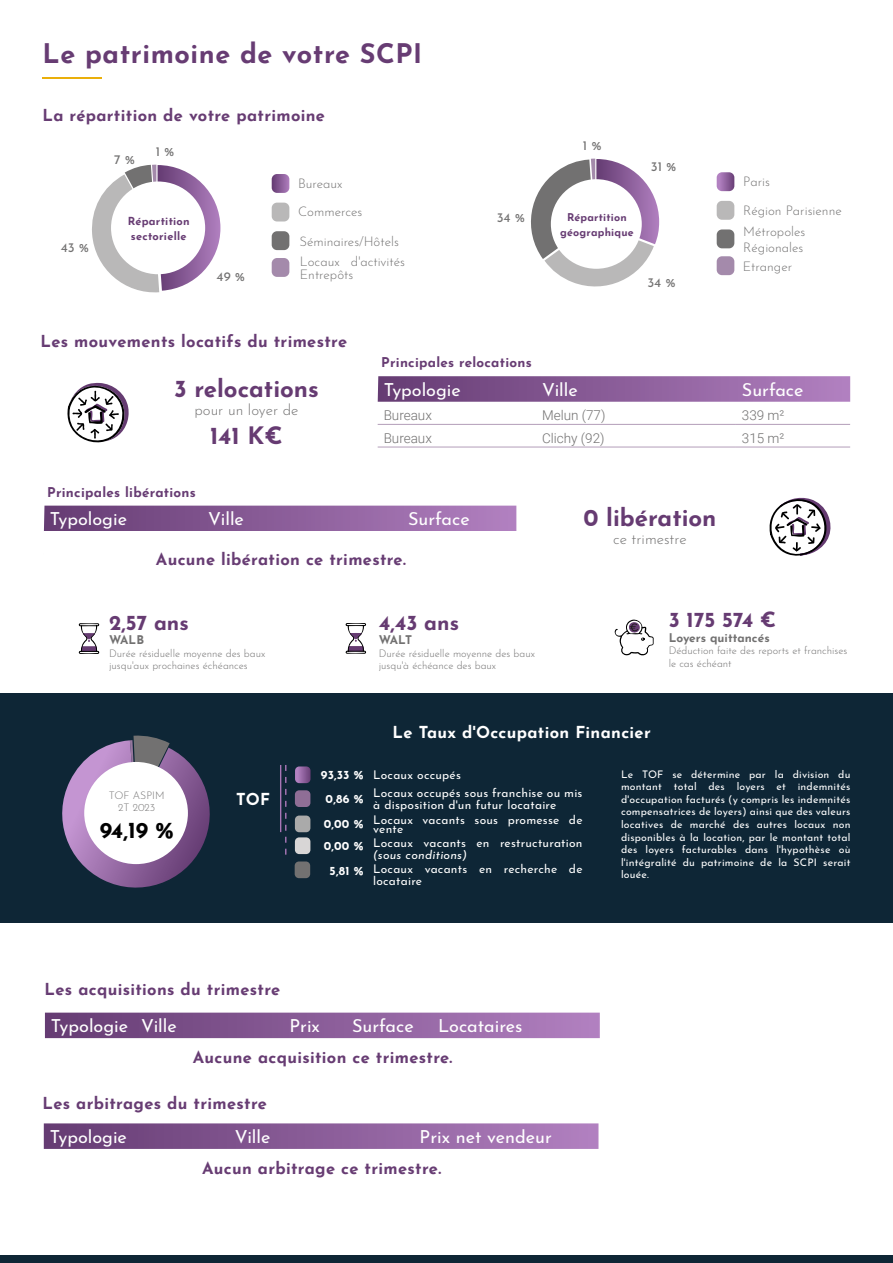
<style>
.page{position:relative;width:893px;height:1263px;background:#fff}
.page>*{position:absolute;margin:0;border:0;box-sizing:border-box;transform-origin:0 0}
.t1{font:700 27px "Josefin Sans";letter-spacing:.02em;color:#673c73}
.t2{font:700 24px "Josefin Sans";color:#663b72}
.t3{font:700 22.5px "Josefin Sans";color:#000}
.t4{font:700 21px "Josefin Sans";color:#663b72}
.t5{font:18px "Josefin Sans";color:#fff}
.t6{font:700 16.5px "Josefin Sans";letter-spacing:.02em;color:#673c73}
.t7{font:700 16.5px "Josefin Sans";letter-spacing:.02em;color:#fff}
.t8{font:300 15px "Josefin Sans";color:#727171}
.t9{font:700 13.5px "Josefin Sans";letter-spacing:.02em;color:#673c73}
.t10{font:300 13.5px "Roboto";color:#727171}
.t11{font:300 13.5px "Roboto";color:#000}
.t12{font:300 13.2px/12.8px "Josefin Sans";color:#727171}
.t13{font:13.2px "Josefin Sans";color:#727171}
.t14{font:12px/11.6px "Josefin Sans";letter-spacing:.02em;color:#fff}
.t15{font:700 12px "Josefin Sans";color:#727171}
.t16{font:700 12px "Josefin Sans";color:#fff}
.t17{font:700 11.1px/15.5px "Josefin Sans";letter-spacing:.02em;color:#673c73}
.t18{font:700 10.65px/14.9px "Josefin Sans";letter-spacing:.02em;color:#673c73;text-align:center}
.t19{font:10.5px/12.6px "Josefin Sans";letter-spacing:.02em;color:#fff;text-align:justify}
.t20{font:300 10.5px/12.6px "Josefin Sans";color:#727171}
.s1{font-weight:700}
.s2{font-style:italic}
</style>
<div class="page">
<div style="left:0;top:693px;width:893px;height:229px;background:#0e2636"></div>
<svg style="left:92px;top:165px;width:128px;height:127px"></svg>
<svg style="left:272px;top:174px;width:17px;height:19px"></svg>
<div style="left:272px;top:203px;width:17px;height:18px;background:#b9b8b8;border-radius:5px"></div>
<div style="left:272px;top:231px;width:17px;height:19px;background:#727171;border-radius:5px"></div>
<div style="left:272px;top:258px;width:17px;height:19px;background:#a48aab;border-radius:5px"></div>
<div style="left:111px;top:181px;width:94px;height:93px;background:#fff;border-radius:50%"></div>
<svg style="left:531px;top:159px;width:128px;height:128px"></svg>
<svg style="left:717px;top:172px;width:17px;height:19px"></svg>
<div style="left:717px;top:201px;width:17px;height:19px;background:#b9b8b8;border-radius:5px"></div>
<div style="left:717px;top:229px;width:17px;height:19px;background:#727171;border-radius:5px"></div>
<div style="left:717px;top:256px;width:17px;height:19px;background:#a48aab;border-radius:5px"></div>
<div style="left:551px;top:179px;width:91px;height:90px;background:#fff;border-radius:50%"></div>
<hr style="left:43px;top:78px;width:59px;height:1px;background:#eaaf0a">
<svg style="left:44px;top:1123px;width:554px;height:26px;background:#8d609b"></svg>
<svg style="left:45px;top:1013px;width:555px;height:25px;background:#8a5d99"></svg>
<svg style="left:378px;top:376px;width:472px;height:26px;background:#8d609b"></svg>
<hr style="left:378px;top:424px;width:158px;height:1px;background:#b39db9">
<hr style="left:378px;top:447px;width:158px;height:1px;background:#b39db9">
<hr style="left:536px;top:424px;width:200px;height:1px;background:#b39db9">
<hr style="left:736px;top:424px;width:114px;height:1px;background:#b39db9">
<hr style="left:536px;top:447px;width:200px;height:1px;background:#b39db9">
<hr style="left:736px;top:447px;width:114px;height:1px;background:#b39db9">
<svg style="left:44px;top:506px;width:472px;height:25px;background:#8a5d99"></svg>
<hr style="left:44px;top:553px;width:158px;height:1px;background:#b39db9">
<svg style="left:62px;top:735px;width:148px;height:153px"></svg>
<div style="left:84px;top:762px;width:104px;height:102px;background:#fff;border-radius:50%"></div>
<svg style="left:295px;top:766px;width:16px;height:17px"></svg>
<div style="left:295px;top:790px;width:15px;height:17px;background:#8f6e96;border-radius:4px"></div>
<div style="left:295px;top:815px;width:15px;height:17px;background:#aaa;border-radius:4px"></div>
<div style="left:295px;top:837px;width:15px;height:17px;background:#d8d6d6;border-radius:4px"></div>
<div style="left:295px;top:861px;width:15px;height:17px;background:#727171;border-radius:4px"></div>
<hr style="left:280px;top:765px;width:1px;height:67px;background:#fff">
<svg style="left:285px;top:765px;width:2px;height:90px"></svg>
<svg style="left:770px;top:498px;width:60px;height:58px"></svg>
<svg style="left:68px;top:383px;width:61px;height:59px"></svg>
<svg style="left:615px;top:620px;width:39px;height:35px"></svg>
<svg style="left:79px;top:623px;width:20px;height:31px"></svg>
<svg style="left:346px;top:623px;width:20px;height:31px"></svg>
<div style="left:0;top:1256px;width:893px;height:7px;background:#0e2635"></div>
<div style="left:45px;top:532px;width:472px;height:54px;background:#fff"></div>
<h1 class="t1" style="left:43px;top:29px;width:381px">Le patrimoine de votre SCPI</h1>
<h3 class="t6" style="left:43px;top:101px;width:284px">La répartition de votre patrimoine</h3>
<p class="t13" style="left:61px;top:237px;width:30px">43 %</p>
<p class="t13" style="left:114px;top:148px;width:22px">7 %</p>
<p class="t13" style="left:156px;top:141px;width:20px">1 %</p>
<p class="t17" style="left:128px;top:211px;width:63px">Répartition sectorielle</p>
<p class="t13" style="left:217px;top:266px;width:30px">49 %</p>
<p class="t12" style="left:298px;top:176px;width:46px">Bureaux</p>
<p class="t12" style="left:298px;top:204px;width:66px">Commerces</p>
<p class="t12" style="left:300px;top:254px;width:107px">Locaux d'activités<br>Entrepôts</p>
<p class="t12" style="left:299px;top:233px;width:101px">Séminaires/Hôtels</p>
<h3 class="t6" style="left:40px;top:326px;width:308px">Les mouvements locatifs du trimestre</h3>
<p class="t13" style="left:497px;top:206px;width:30px">34 %</p>
<p class="t9" style="left:381px;top:350px;width:152px">Principales relocations</p>
<p class="t13" style="left:583px;top:134px;width:20px">1 %</p>
<p class="t13" style="left:651px;top:155px;width:27px">31 %</p>
<p class="t18" style="left:560px;top:208px;width:75px">Répartition géographique</p>
<p class="t13" style="left:647px;top:271px;width:30px">34 %</p>
<p class="t12" style="left:743px;top:174px;width:28px">Paris</p>
<p class="t12" style="left:743px;top:202px;width:100px">Région Parisienne</p>
<p class="t12" style="left:743px;top:223px;width:64px;line-height:15.5px">Métropoles<br>Régionales</p>
<p class="t12" style="left:743px;top:258px;width:51px">Etranger</p>
<h2 class="t2" style="left:174px;top:368px;width:146px">3 relocations</h2>
<h3 class="t8" style="left:194px;top:398px;width:106px">pour un loyer de</h3>
<h2 class="t2" style="left:210px;top:414px;width:74px">141 K€</h2>
<p class="t9" style="left:47px;top:480px;width:150px">Principales libérations</p>
<h3 class="t5" style="left:384px;top:374px;width:79px">Typologie</h3>
<h3 class="t5" style="left:542px;top:374px;width:37px">Ville</h3>
<h3 class="t5" style="left:742px;top:374px;width:63px">Surface</h3>
<p class="t10" style="left:384px;top:406px;width:50px">Bureaux</p>
<p class="t10" style="left:542px;top:406px;width:65px">Melun (77)</p>
<p class="t10" style="left:742px;top:406px;width:44px">339 m²</p>
<p class="t10" style="left:384px;top:428px;width:50px">Bureaux</p>
<p class="t10" style="left:542px;top:428px;width:64px">Clichy (92)</p>
<p class="t10" style="left:742px;top:428px;width:44px">315 m²</p>
<h3 class="t5" style="left:50px;top:504px;width:79px">Typologie</h3>
<h3 class="t5" style="left:208px;top:504px;width:37px">Ville</h3>
<h3 class="t5" style="left:408px;top:504px;width:63px">Surface</h3>
<h3 class="t6" style="left:156px;top:544px;width:252px">Aucune libération ce trimestre.</h3>
<h3 class="t4" style="left:109px;top:604px;width:81px">2,57 ans</h3>
<p class="t15" style="left:109px;top:629px;width:36px">WALB</p>
<p class="t20" style="left:109px;top:646px;width:158px">Durée résiduelle moyenne des baux jusqu'aux prochaines échéances</p>
<h3 class="t4" style="left:379px;top:604px;width:82px">4,43 ans</h3>
<p class="t15" style="left:379px;top:629px;width:35px">WALT</p>
<p class="t20" style="left:379px;top:646px;width:158px">Durée résiduelle moyenne des baux jusqu'à échéance des baux</p>
<h2 class="t2" style="left:583px;top:496px;width:135px">0 libération</h2>
<h3 class="t8" style="left:613px;top:527px;width:75px">ce trimestre</h3>
<h3 class="t4" style="left:669px;top:601px;width:109px">3 175 574 €</h3>
<p class="t15" style="left:669px;top:627px;width:103px">Loyers quittancés</p>
<p class="t20" style="left:669px;top:643px;width:180px">Déduction faite des reports et franchises le cas échéant</p>
<p class="t20" style="left:109px;top:787px;width:57px;text-align:center">TOF ASPIM<br>2T 2023</p>
<h3 class="t3" style="left:100px;top:810px;width:75px">94,19 %</h3>
<h3 class="t7" style="left:236px;top:784px;width:35px">TOF</h3>
<h3 class="t6" style="left:45px;top:974px;width:237px">Les acquisitions du trimestre</h3>
<h3 class="t7" style="left:393px;top:717px;width:260px">Le Taux d'Occupation Financier</h3>
<p class="t19" style="left:621px;top:766px;width:231px">Le TOF se détermine par la division du montant total des loyers et indemnités d'occupation facturés (y compris les indemnités compensatrices de loyers) ainsi que des valeurs locatives de marché des autres locaux non disponibles à la location, par le montant total des loyers facturables dans l'hypothèse où l'intégralité du patrimoine de la SCPI serait louée.</p>
<p class="t14" style="left:321px;top:767px;width:142px"><span class="s1">93,33 %</span> Locaux occupés</p>
<p class="t16" style="left:326px;top:788px;width:39px">0,86 %</p>
<p class="t14" style="left:373px;top:786px;width:211px">Locaux occupés sous franchise ou mis à disposition d'un futur locataire</p>
<p class="t14" style="left:373px;top:814px;width:211px;line-height:8.7px;text-indent:-49px"><span class="s1">0,00 %</span> Locaux vacants sous promesse de vente</p>
<p class="t14" style="left:373px;top:836px;width:211px;text-indent:-49px"><span class="s1">0,00 %</span> Locaux vacants en restructuration <span class="s2">(sous conditions)</span></p>
<p class="t14" style="left:373px;top:862px;width:211px;text-indent:-44px"><span class="s1">5,81 %</span> Locaux vacants en recherche de locataire</p>
<h3 class="t5" style="left:51px;top:1011px;width:127px">Typologie Ville</h3>
<h3 class="t5" style="left:289px;top:1011px;width:32px">Prix</h3>
<h3 class="t5" style="left:352px;top:1011px;width:63px">Surface</h3>
<h3 class="t5" style="left:438px;top:1011px;width:86px">Locataires</h3>
<h3 class="t6" style="left:193px;top:1042px;width:261px">Aucune acquisition ce trimestre.</h3>
<h3 class="t6" style="left:43px;top:1089px;width:226px">Les arbitrages du trimestre</h3>
<h3 class="t5" style="left:50px;top:1121px;width:79px">Typologie</h3>
<h3 class="t5" style="left:235px;top:1121px;width:37px">Ville</h3>
<h3 class="t5" style="left:420px;top:1121px;width:134px">Prix net vendeur</h3>
<p class="t11" style="left:420px;top:1155px;width:5px">-</p>
<h3 class="t6" style="left:202px;top:1153px;width:241px">Aucun arbitrage ce trimestre.</h3>
</div>
